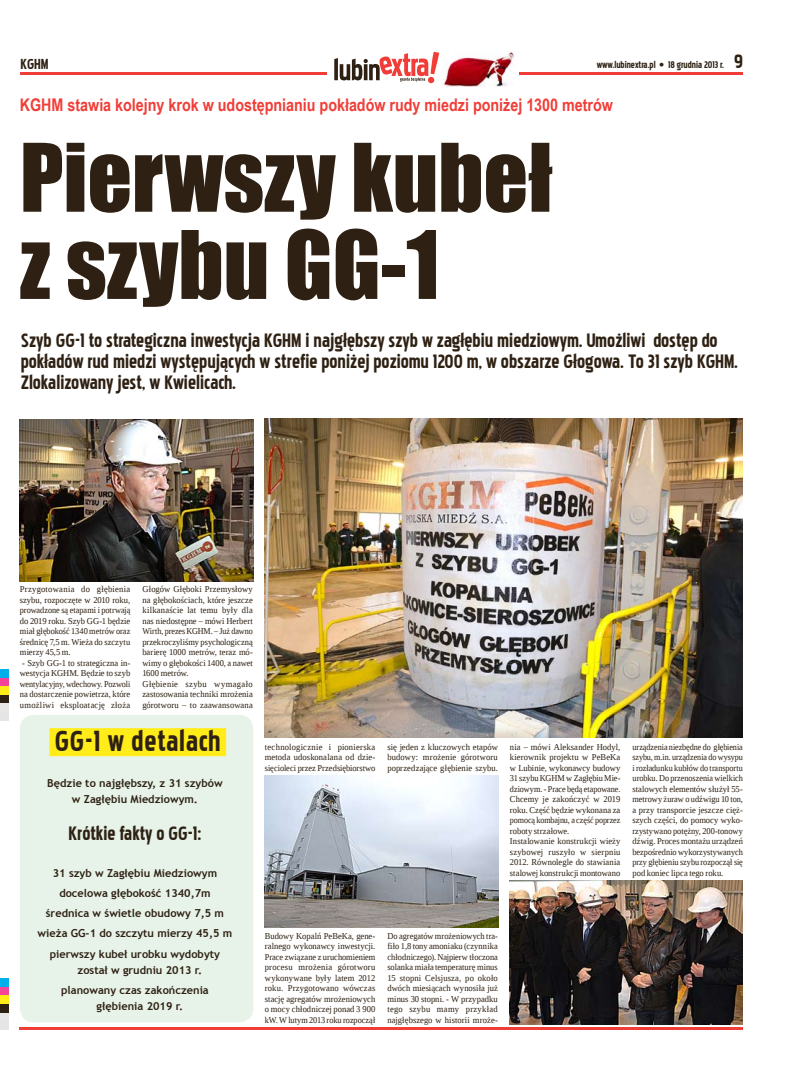
<style>
.page{position:relative;width:794px;height:1078px;background:#fff}
.page>*{position:absolute;margin:0;border:0;box-sizing:border-box;transform-origin:0 0}
.t1{font:87.1px/87.1px "Impact";color:#2e2113}
.t2{font:36px "Pakenham";letter-spacing:.02em;color:#2e2113}
.t3{font:24px/21px "Pakenham";color:#2e2113}
.t4{font:18px "Pakenham";color:#2e2113}
.t5{font:700 17.4px "Arial Narrow";color:#f13d37}
.t6{font:12px "Pakenham";color:#2e2113}
.t7{font:700 11px/20.3px "Trebuchet MS";color:#2e2113;text-align:center}
.t8{font:9px/10.5px "Tinos";letter-spacing:.005em;color:#2e2113;text-align:justify;scale:.95 1}
.t9{font:9px/10.5px "Tinos";letter-spacing:.005em;color:#2e2113;text-align:justify;scale:.9 1}
.t10{font:9px/10.5px "Tinos";letter-spacing:.005em;color:#2e2113;text-align:justify;scale:.93 1}
.s1{font-size:24px}
</style>
<div class="page">
<svg style="left:334px;top:52px;width:105px;height:31px"></svg>
<hr style="left:20px;top:72px;width:306px;height:2px;background:#f13d37">
<hr style="left:20px;top:1027px;width:723px;height:2px;background:#f13d37">
<hr style="left:442px;top:72px;width:301px;height:2px;background:#f13d37">
<div style="left:0;top:669px;width:9px;height:8px;background:#00afea"></div>
<div style="left:0;top:677px;width:9px;height:9px;background:#f34497"></div>
<div style="left:0;top:686px;width:9px;height:8px;background:#ffec18"></div>
<div style="left:0;top:694px;width:9px;height:9px;background:#2e2113"></div>
<div style="left:0;top:703px;width:9px;height:9px;background:#e9e7e5"></div>
<div style="left:0;top:712px;width:9px;height:8px;background:#e6e5e5"></div>
<div style="left:0;top:978px;width:9px;height:8px;background:#00afea"></div>
<div style="left:0;top:986px;width:9px;height:9px;background:#f34497"></div>
<div style="left:0;top:995px;width:9px;height:8px;background:#ffec18"></div>
<div style="left:0;top:1003px;width:9px;height:9px;background:#2e2113"></div>
<div style="left:0;top:1012px;width:9px;height:8px;background:#e9e7e5"></div>
<div style="left:0;top:1020px;width:9px;height:9px;background:#e6e5e5"></div>
<img style="left:442px;top:51px;width:77px;height:35px">
<div style="left:20px;top:714px;width:233px;height:308px;background:#e2f1e4;border-radius:14px"></div>
<div style="left:49px;top:728px;width:177px;height:28px;background:#ffec18"></div>
<img style="left:265px;top:418px;width:478px;height:319px">
<img style="left:20px;top:419px;width:233px;height:162px">
<img style="left:509px;top:880px;width:234px;height:143px">
<img style="left:265px;top:775px;width:233px;height:152px">
<h3 class="t4" style="left:21px;top:56px;width:30px">KGHM</h3>
<h3 class="t6" style="left:596px;top:59px;width:148px">www.lubinextra.pl • 18 grudnia 2013 r. <span class="s1">9</span></h3>
<h3 class="t5" style="left:20px;top:92px;width:594px">KGHM stawia kolejny krok w udostępnianiu pokładów rudy miedzi poniżej 1300 metrów</h3>
<h1 class="t1" style="left:20px;top:132px;width:534px">Pierwszy kubeł z szybu GG-1</h1>
<p class="t3" style="left:21px;top:330px;width:718px">Szyb GG-1 to strategiczna inwestycja KGHM i najgłębszy szyb w zagłębiu miedziowym. Umożliwi dostęp do pokładów rud miedzi występujących w strefie poniżej poziomu 1200 m, w obszarze Głogowa. To 31 szyb KGHM.<br>Zlokalizowany jest, w Kwielicach.</p>
<p class="t8" style="left:20px;top:583px;width:118px">Przygotowania do głębienia szybu, rozpoczęte w 2010 roku, prowadzone są etapami i potrwają do 2019 roku. Szyb GG-1 będzie miał głębokość 1340 metrów oraz średnicę 7,5 m. Wieża do szczytu mierzy 45,5 m.</p>
<p class="t8" style="left:20px;top:657px;width:118px">- Szyb GG-1 to strategiczna in&shy;westycja KGHM. Będzie to szyb wentylacyjny, wdechowy. Pozwoli na dostarczenie powietrza, które umożliwi eksploatację złoża</p>
<p class="t8" style="left:142px;top:583px;width:118px;text-align:left">Głogów Głęboki Przemysłowy na głębokościach, które jeszcze kilkanaście lat temu były dla nas niedostępne – mówi Herbert<br>Wirth, prezes KGHM. – Już dawno przekroczyliśmy psychologiczną barierę 1000 metrów, teraz mó&shy;wimy o głębokości 1400, a nawet<br>1600 metrów.<br>Głębienie szybu wymagało zastosowania techniki mrożenia górotworu – to zaawansowana</p>
<h2 class="t2" style="left:55px;top:724px;width:168px">GG-1 w detalach</h2>
<p class="t7" style="left:47px;top:774px;width:177px;line-height:16px">Będzie to najgłębszy, z 31 szybów w Zagłębiu Miedziowym.</p>
<h3 class="t3" style="left:68px;top:823px;width:134px">Krótkie fakty o GG-1:</h3>
<p class="t7" style="left:38px;top:862px;width:196px">31 szyb w Zagłębiu Miedziowym docelowa głębokość 1340,7m średnica w świetle obudowy 7,5 m wieża GG-1 do szczytu mierzy 45,5 m pierwszy kubeł urobku wydobyty</p>
<p class="t7" style="left:61px;top:959px;width:149px;text-align:left;text-indent:16px">został w grudniu 2013 r. planowany czas zakończenia</p>
<p class="t7" style="left:97px;top:995px;width:88px">głębienia 2019 r.</p>
<p class="t8" style="left:265px;top:741px;width:118px">technologicznie i pionierska metoda udoskonalana od dzie&shy;sięcioleci przez Przedsiębiorstwo</p>
<p class="t8" style="left:265px;top:929px;width:118px">Budowy Kopalń PeBeKa, gene&shy;ralnego wykonawcy inwestycji.<br>Prace związane z uruchomieniem procesu mrożenia górotworu wykonywane były latem 2012 roku. Przygotowano wówczas stację agregatów mrożeniowych o mocy chłodniczej ponad 3 900 kW. W lutym 2013 roku rozpoczął</p>
<p class="t8" style="left:387px;top:741px;width:118px">się jeden z kluczowych etapów budowy: mrożenie górotworu poprzedzające głębienie szybu.</p>
<p class="t10" style="left:387px;top:929px;width:120px">Do agregatów mrożeniowych tra&shy;fiło 1,8 tony amoniaku (czynnika chłodniczego). Najpierw tłoczona solanka miała temperaturę minus 15 stopni Celsjusza, po około dwóch miesiącach wynosiła już minus 30 stopni. - W przypadku tego szybu mamy przykład najgłębszego w historii mroże-</p>
<p class="t8" style="left:510px;top:741px;width:118px;text-align:left">nia – mówi Aleksander Hodyl, kierownik projektu w PeBeKa w Lubinie, wykonawcy budowy<br>31 szybu KGHM w Zagłębiu Mie&shy;dziowym. - Prace będą etapowane.<br>Chcemy je zakończyć w 2019 roku. Część będzie wykonana za pomocą kombajnu, a część poprzez roboty strzałowe.<br>Instalowanie konstrukcji wieży szybowej ruszyło w sierpniu<br>2012. Równolegle do stawiania stalowej konstrukcji montowano</p>
<p class="t9" style="left:632px;top:741px;width:124px">urządzenia niezbędne do głębienia szybu, m.in. urządzenia do wysypu i rozładunku kubłów do transportu urobku. Do przenoszenia wielkich stalowych elementów służył 55- metrowy żuraw o udźwigu 10 ton, a przy transporcie jeszcze cięż&shy;szych części, do pomocy wyko&shy;rzystywano potężny, 200-tonowy dźwig. Proces montażu urządzeń bezpośrednio wykorzystywanych przy głębieniu szybu rozpoczął się pod koniec lipca tego roku.</p>
</div>
